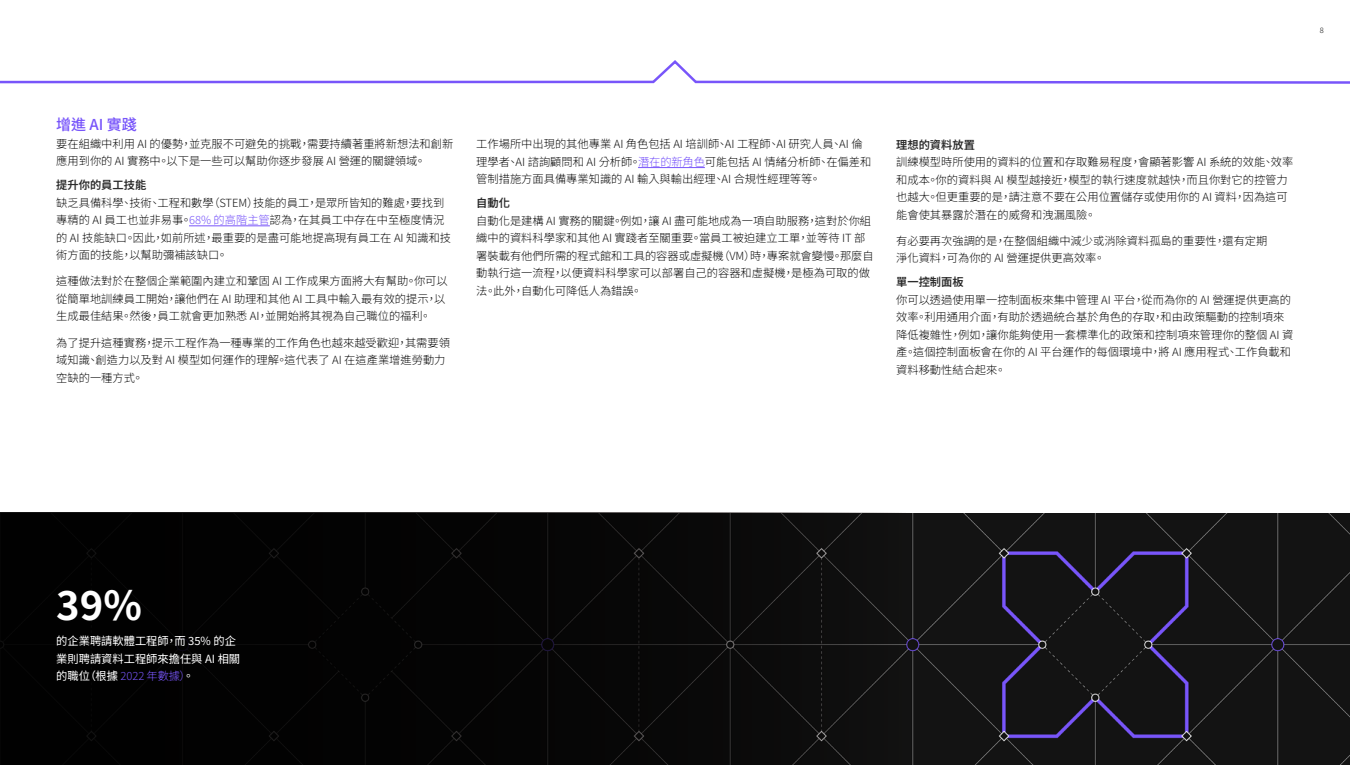
<style>
.page{position:relative;width:1350px;height:765px;background:#fff}
.page>*{position:absolute;margin:0;border:0;box-sizing:border-box;transform-origin:0 0}
.t1{font:700 40px "Noto Sans TC";color:#fff}
.t2{font:500 15px "Noto Sans TC";color:#7855fa}
.t3{font:300 11.25px/17.5px "Noto Sans TC";color:#131313}
.t4{font:11.25px/17.5px "Noto Sans TC";color:#fff}
.t5{font:600 11.25px "Noto Sans TC";color:#2c2c2c}
.t6{font:300 7.5px "Noto Sans TC";color:#131313}
.s1{color:#7855fa}
.s2{font-weight:300;color:#7855fa}
</style>
<div class="page">
<div style="left:913px;top:513px;width:437px;height:252px;background:#131313"></div>
<div style="left:0;top:513px;width:913px;height:252px;background:#040404"></div>
<svg style="left:0;top:60px;width:1350px;height:24px"></svg>
<hr style="left:189px;top:226px;width:81px;height:1px;background:#7855fa">
<hr style="left:638px;top:167px;width:67px;height:1px;background:#7855fa">
<p class="t6" style="left:1320px;top:26px;width:6px">8</p>
<h2 class="t2" style="left:56px;top:117px;width:82px">增進 AI 實踐</h2>
<p class="t3" style="left:56px;top:135px;width:399px">要在組織中利用 AI 的優勢，並克服不可避免的挑戰，需要持續著重將新想法和創新應用到你的 AI 實務中。以下是一些可以幫助你逐步發展 AI 營運的關鍵領域。</p>
<p class="t5" style="left:56px;top:179px;width:91px">提升你的員工技能</p>
<p class="t3" style="left:56px;top:194px;width:396px">缺乏具備科學、技術、工程和數學（STEM）技能的員工，是眾所皆知的難處，要找到專精的 AI 員工也並非易事。<span class="s1">68% 的高階主管</span>認為，在其員工中存在中至極度情況的 AI 技能缺口。因此，如前所述，最重要的是盡可能地提高現有員工在 AI 知識和技術方面的技能，以幫助彌補該缺口。</p>
<p class="t3" style="left:56px;top:273px;width:393px">這種做法對於在整個企業範圍內建立和鞏固 AI 工作成果方面將大有幫助。你可以從簡單地訓練員工開始，讓他們在 AI 助理和其他 AI 工具中輸入最有效的提示，以生成最佳結果。然後，員工就會更加熟悉 AI，並開始將其視為自己職位的福利。</p>
<p class="t3" style="left:56px;top:334px;width:395px">為了提升這種實務，提示工程作為一種專業的工作角色也越來越受歡迎，其需要領域知識、創造力以及對 AI 模型如何運作的理解。這代表了 AI 在這產業增進勞動力空缺的一種方式。</p>
<p class="t3" style="left:476px;top:136px;width:397px">工作場所中出現的其他專業 AI 角色包括 AI 培訓師、AI 工程師、AI 研究人員、AI 倫理學者、AI 諮詢顧問和 AI 分析師。<span class="s1">潛在的新角色</span>可能包括 AI 情緒分析師、在偏差和管制措施方面具備專業知識的 AI 輸入與輸出經理、AI 合規性經理等等。</p>
<p class="t5" style="left:476px;top:197px;width:35px">自動化</p>
<p class="t3" style="left:476px;top:212px;width:399px">自動化是建構 AI 實務的關鍵。例如，讓 AI 盡可能地成為一項自助服務，這對於你組織中的資料科學家和其他 AI 實踐者至關重要。當員工被迫建立工單，並等待 IT 部署裝載有他們所需的程式館和工具的容器或虛擬機（VM）時，專案就會變慢。那麼自動執行這一流程，以便資料科學家可以部署自己的容器和虛擬機，是極為可取的做法。此外，自動化可降低人為錯誤。</p>
<p class="t5" style="left:896px;top:138px;width:80px">理想的資料放置</p>
<p class="t3" style="left:896px;top:153px;width:399px">訓練模型時所使用的資料的位置和存取難易程度，會顯著影響 AI 系統的效能、效率和成本。你的資料與 AI 模型越接近，模型的執行速度就越快，而且你對它的控管力也越大。但更重要的是，請注意不要在公用位置儲存或使用你的 AI 資料，因為這可能會使其暴露於潛在的威脅和洩漏風險。</p>
<p class="t3" style="left:896px;top:232px;width:373px">有必要再次強調的是，在整個組織中減少或消除資料孤島的重要性，還有定期淨化資料，可為你的 AI 營運提供更高效率。</p>
<p class="t5" style="left:896px;top:276px;width:69px">單一控制面板</p>
<p class="t3" style="left:896px;top:291px;width:399px">你可以透過使用單一控制面板來集中管理 AI 平台，從而為你的 AI 營運提供更高的效率。利用通用介面，有助於透過統合基於角色的存取，和由政策驅動的控制項來降低複雜性，例如，讓你能夠使用一套標準化的政策和控制項來管理你的整個 AI 資產。這個控制面板會在你的 AI 平台運作的每個環境中，將 AI 應用程式、工作負載和資料移動性結合起來。</p>
<h1 class="t1" style="left:56px;top:583px;width:87px">39%</h1>
<p class="t4" style="left:56px;top:632px;width:185px">的企業聘請軟體工程師，而 35% 的企業則聘請資料工程師來擔任與 AI 相關的職位（根據 <span class="s2">2022 年數據）</span>。</p>
</div>
